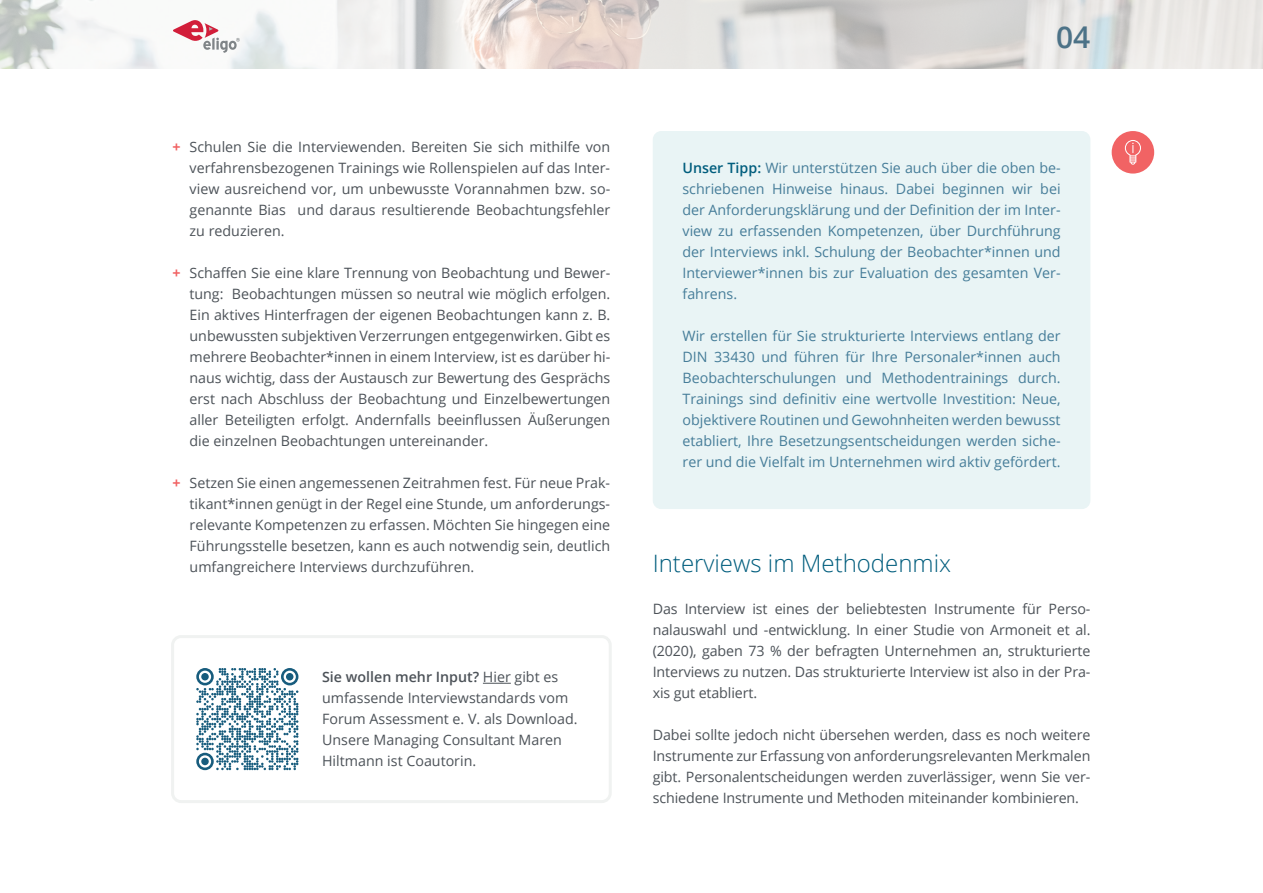
<style>
.page{position:relative;width:1263px;height:893px;background:#fff}
.page>*{position:absolute;margin:0;border:0;box-sizing:border-box;transform-origin:0 0}
.t1{font:600 30px "Open Sans";color:#4c7287}
.t2{font:300 24px "Open Sans";color:#005d7d}
.t3{font:14.25px/21px "Open Sans";color:#4c5258;text-align:justify}
.t4{font:14.25px/21px "Open Sans";color:#467d99;text-align:justify}
.s1{font-weight:700;color:#f16364}
.s2{font-weight:600}
.s3{font-weight:600;color:#005d7d}
</style>
<div class="page">
<div style="left:653px;top:131px;width:437px;height:378px;background:#e9f4f5;border-radius:9px"></div>
<img style="left:0;top:0;width:1263px;height:68px">
<div style="left:1112px;top:131px;width:42px;height:43px;background:#f16364;border-radius:50%"></div>
<svg style="left:1125px;top:140px;width:16px;height:25px"></svg>
<div style="left:171px;top:635px;width:441px;height:168px;border:3px solid #f0f2f1;border-radius:9px"></div>
<svg style="left:483px;top:683px;width:28px;height:1px"></svg>
<svg style="left:196px;top:668px;width:102px;height:102px"></svg>
<div style="left:201px;top:758px;width:8px;height:7px;background:#175c7d;border-radius:50%"></div>
<svg style="left:173px;top:20px;width:67px;height:33px"></svg>
<p class="t3" style="left:190px;top:136px;width:422px;text-indent:-17px"><span class="s1">+</span> Schulen Sie die Interviewenden. Bereiten Sie sich mithilfe von verfahrensbezogenen Trainings wie Rollenspielen auf das Inter&shy;view ausreichend vor, um unbewusste Vorannahmen bzw. so&shy;genannte Bias und daraus resultierende Beobachtungsfehler zu reduzieren.</p>
<p class="t3" style="left:190px;top:262px;width:422px;text-indent:-17px"><span class="s1">+</span> Schaffen Sie eine klare Trennung von Beobachtung und Bewer&shy;tung: Beobachtungen müssen so neutral wie möglich erfolgen.<br>Ein aktives Hinterfragen der eigenen Beobachtungen kann z. B. unbewussten subjektiven Verzerrungen entgegenwirken. Gibt es mehrere Beobachter*innen in einem Interview, ist es darüber hi&shy;naus wichtig, dass der Austausch zur Bewertung des Gesprächs erst nach Abschluss der Beobachtung und Einzelbewertungen aller Beteiligten erfolgt. Andernfalls beeinflussen Äußerungen die einzelnen Beobachtungen untereinander.</p>
<p class="t3" style="left:190px;top:472px;width:422px;text-indent:-17px"><span class="s1">+</span> Setzen Sie einen angemessenen Zeitrahmen fest. Für neue Prak&shy;tikant*innen genügt in der Regel eine Stunde, um anforderungs&shy;relevante Kompetenzen zu erfassen. Möchten Sie hingegen eine Führungsstelle besetzen, kann es auch notwendig sein, deutlich umfangreichere Interviews durchzuführen.</p>
<p class="t3" style="left:322px;top:666px;width:257px;text-align:left"><span class="s2">Sie wollen mehr Input?</span> Hier gibt es umfassende Interviewstandards vom Forum Assessment e. V. als Download.<br>Unsere Managing Consultant Maren Hiltmann ist Coautorin.</p>
<h1 class="t1" style="left:1056px;top:16px;width:36px">04</h1>
<p class="t4" style="left:682px;top:157px;width:380px"><span class="s3">Unser Tipp:</span> Wir unterstützen Sie auch über die oben be&shy;schriebenen Hinweise hinaus. Dabei beginnen wir bei der Anforderungsklärung und der Definition der im Inter&shy;view zu erfassenden Kompetenzen, über Durchführung der Interviews inkl. Schulung der Beobachter*innen und Interviewer*innen bis zur Evaluation des gesamten Ver&shy;fahrens.</p>
<p class="t4" style="left:682px;top:325px;width:380px">Wir erstellen für Sie strukturierte Interviews entlang der DIN 33430 und führen für Ihre Personaler*innen auch Beobachterschulungen und Methodentrainings durch.<br>Trainings sind definitiv eine wertvolle Investition: Neue, objektivere Routinen und Gewohnheiten werden bewusst etabliert, Ihre Besetzungsentscheidungen werden siche&shy;rer und die Vielfalt im Unternehmen wird aktiv gefördert.</p>
<h2 class="t2" style="left:653px;top:547px;width:300px">Interviews im Methodenmix</h2>
<p class="t3" style="left:653px;top:598px;width:439px">Das Interview ist eines der beliebtesten Instrumente für Perso&shy;nalauswahl und -entwicklung. In einer Studie von Armoneit et al. (2020), gaben 73 % der befragten Unternehmen an, strukturierte Interviews zu nutzen. Das strukturierte Interview ist also in der Pra&shy;xis gut etabliert.</p>
<p class="t3" style="left:653px;top:724px;width:439px">Dabei sollte jedoch nicht übersehen werden, dass es noch weitere Instrumente zur Erfassung von anforderungsrelevanten Merkmalen gibt. Personalentscheidungen werden zuverlässiger, wenn Sie ver&shy;schiedene Instrumente und Methoden miteinander kombinieren.</p>
</div>
